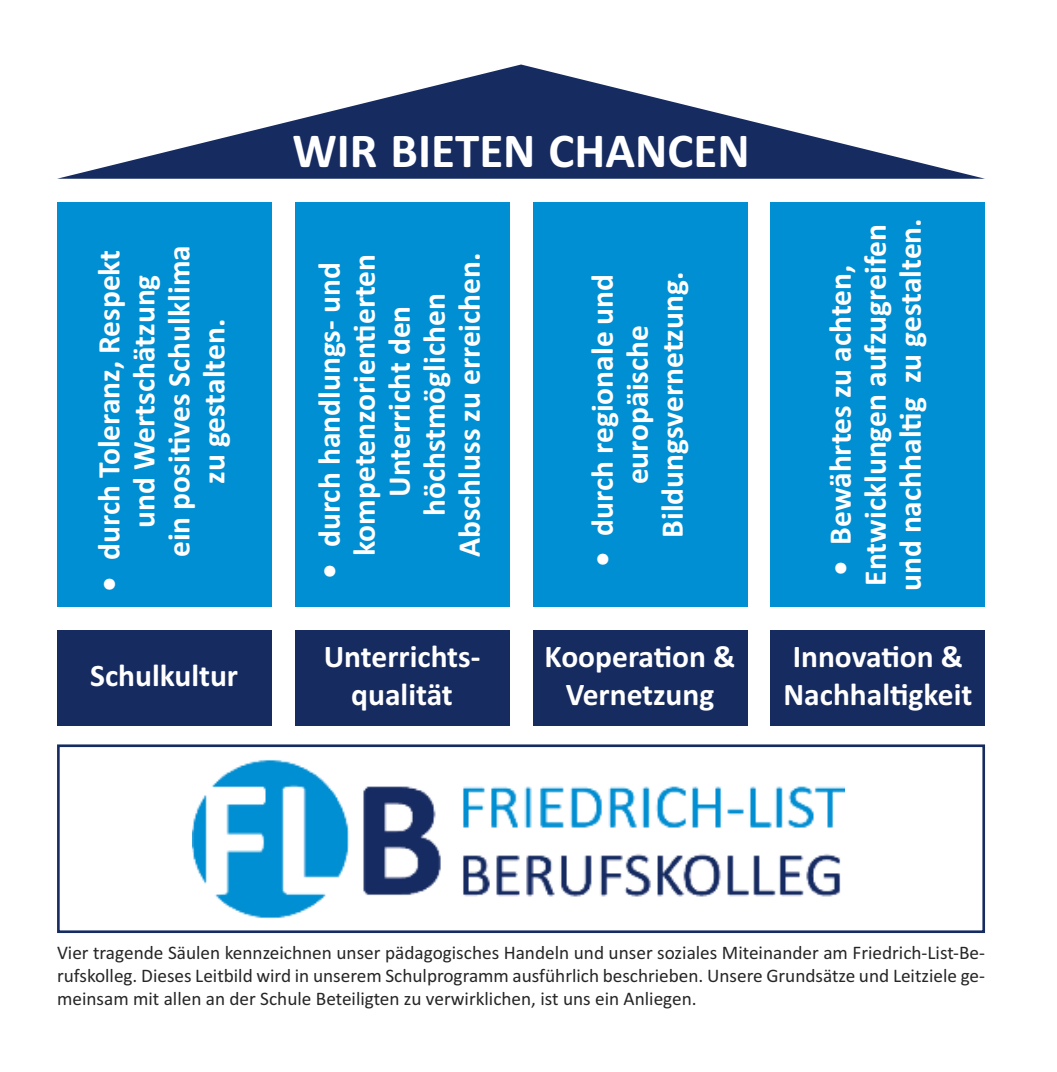
<style>
.page{position:relative;width:1057px;height:1072px;background:#fff}
.page>*{position:absolute;margin:0;border:0;box-sizing:border-box;transform-origin:0 0}
.t1{font:700 49px "Calibri";color:#fff}
.t2{font:700 31.5px/35px "Calibri";color:#fff;text-align:center}
.t3{font:19.25px/23.1px "Calibri";color:#272627;text-align:justify}
</style>
<div class="page">
<div style="left:57px;top:744px;width:928px;height:189px;border:3px solid #162c61"></div>
<div style="left:533px;top:202px;width:214px;height:405px;background:#008fd2"></div>
<svg style="left:57px;top:64px;width:928px;height:115px"></svg>
<div style="left:57px;top:202px;width:214px;height:405px;background:#008fd2"></div>
<div style="left:295px;top:202px;width:214px;height:405px;background:#008fd2"></div>
<div style="left:771px;top:202px;width:214px;height:405px;background:#008fd2"></div>
<div style="left:57px;top:631px;width:214px;height:95px;background:#162c61"></div>
<div style="left:295px;top:631px;width:214px;height:95px;background:#162c61"></div>
<div style="left:533px;top:631px;width:214px;height:95px;background:#162c61"></div>
<div style="left:771px;top:631px;width:214px;height:95px;background:#162c61"></div>
<img style="left:192px;top:759px;width:652px;height:160px">
<p class="t2" style="left:91px;top:560px;width:312px;rotate:-90deg">durch Toleranz, Respekt</p>
<p class="t2" style="left:91px;top:591px;width:17px;rotate:-90deg">•</p>
<p class="t2" style="left:126px;top:557px;width:313px;rotate:-90deg">und Wertschätzung<br>ein positives Schulklima zu gestalten.</p>
<p class="t2" style="left:90px;top:658px;width:149px">Schulkultur</p>
<h1 class="t1" style="left:292px;top:121px;width:459px">WIR BIETEN CHANCEN</h1>
<p class="t2" style="left:311px;top:547px;width:286px;rotate:-90deg">durch handlungs- und</p>
<p class="t2" style="left:311px;top:578px;width:17px;rotate:-90deg">•</p>
<p class="t2" style="left:346px;top:557px;width:306px;rotate:-90deg">kompetenzorientierten<br>Unterricht den höchstmöglichen<br>Abschluss zu erreichen.</p>
<p class="t2" style="left:584px;top:536px;width:263px;rotate:-90deg">durch regionale und</p>
<p class="t2" style="left:584px;top:567px;width:17px;rotate:-90deg">•</p>
<p class="t2" style="left:619px;top:537px;width:267px;rotate:-90deg">europäische<br>Bildungsvernetzung.</p>
<p class="t2" style="left:822px;top:591px;width:374px;text-align:left;text-indent:15px;rotate:-90deg">•<br>Entwicklungen aufzugreifen und nachhaltig zu gestalten.</p>
<p class="t2" style="left:822px;top:544px;width:281px;rotate:-90deg">Bewährtes zu achten,</p>
<p class="t2" style="left:324px;top:637px;width:158px;line-height:37.8px">Unterrichts&shy;qualität</p>
<p class="t2" style="left:544px;top:637px;width:192px;line-height:37.8px">Kooperation &amp;<br>Vernetzung</p>
<p class="t2" style="left:783px;top:637px;width:190px;line-height:37.8px;text-align:left">Innovation &amp;<br>Nachhaltigkeit</p>
<p class="t3" style="left:57px;top:941px;width:929px">Vier tragende Säulen kennzeichnen unser pädagogisches Handeln und unser soziales Miteinander am Friedrich-List-Be&shy;rufskolleg. Dieses Leitbild wird in unserem Schulprogramm ausführlich beschrieben. Unsere Grundsätze und Leitziele ge&shy;meinsam mit allen an der Schule Beteiligten zu verwirklichen, ist uns ein Anliegen.</p>
</div>
